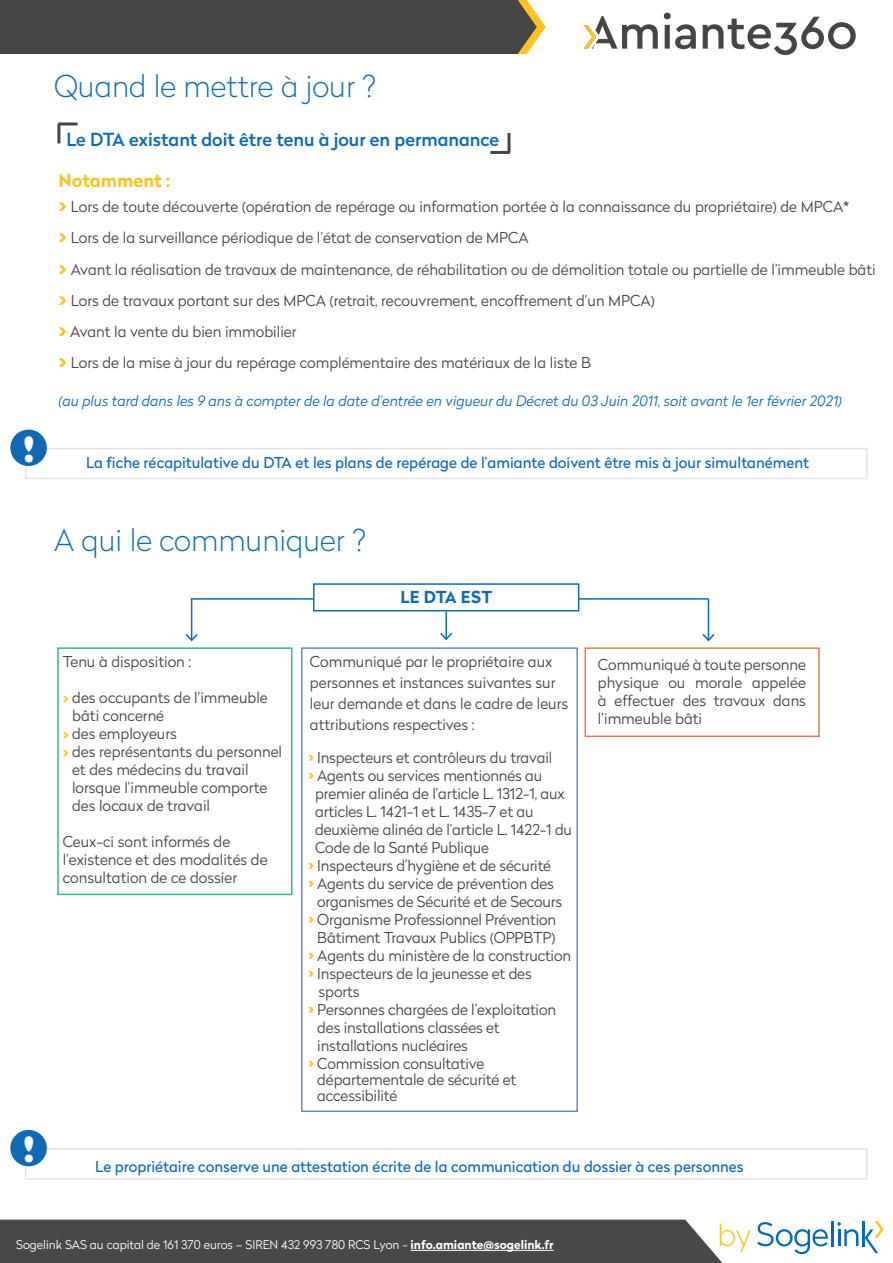
<style>
.page{position:relative;width:893px;height:1263px;background:#fff}
.page>*{position:absolute;margin:0;border:0;box-sizing:border-box;transform-origin:0 0}
.t1{font:36px "Cooper Black Std";color:#fff}
.t2{font:100 30px "Radikal";color:#0f6ab5}
.t3{font:500 18px "Radikal";color:#0f6ab5}
.t4{font:700 18px "Radikal";color:#fec224}
.t5{font:700 16.5px "Radikal";letter-spacing:.02em;color:#0f6ab5}
.t6{font:300 15px/31.2px "Radikal";color:#464542}
.t7{font:15px "Radikal";color:#0f6ab5}
.t8{font:italic 300 14.25px "Radikal";color:#0f6ab5}
.t9{font:300 12px "Radikal";color:#fff}
.s1{font-weight:700;font-size:21px;color:#fec224}
.s2{font-weight:400}
.s3{font-weight:700;font-size:21px;color:#fec210}
.s4{font-weight:700;color:#fec224}
.s5{font-weight:700;color:#fec210}
.s6{font-weight:700;color:#fdc42e}
.s7{font-weight:700}
</style>
<div class="page">
<svg style="left:664px;top:13px;width:32px;height:36px"></svg>
<svg style="left:703px;top:17px;width:153px;height:38px"></svg>
<svg style="left:583px;top:16px;width:75px;height:33px"></svg>
<div style="left:0;top:0;width:546px;height:54px;background:#454644"></div>
<hr style="left:831px;top:1221px;width:2px;height:25px;background:#006bb5">
<svg style="left:837px;top:1222px;width:21px;height:24px"></svg>
<hr style="left:862px;top:1221px;width:3px;height:25px;background:#006bb5">
<svg style="left:865px;top:1221px;width:18px;height:32px"></svg>
<svg style="left:757px;top:1222px;width:71px;height:32px"></svg>
<svg style="left:0;top:1219px;width:750px;height:44px;background:#565657"></svg>
<hr style="left:57px;top:124px;width:3px;height:19px;background:#454644">
<hr style="left:58px;top:122px;width:20px;height:3px;background:#454644">
<hr style="left:507px;top:133px;width:3px;height:19px;background:#454644">
<hr style="left:490px;top:151px;width:20px;height:3px;background:#454644">
<div style="left:25px;top:448px;width:842px;height:31px;background:#fff;border:2px solid #e1e2e4"></div>
<div style="left:10px;top:430px;width:37px;height:36px;background:#0f6ab5;border-radius:50%"></div>
<hr style="left:191px;top:598px;width:517px;height:2px;background:#0f6ab5">
<div style="left:313px;top:583px;width:266px;height:28px;background:#fff;border:2px solid #0f6ab5"></div>
<hr style="left:191px;top:598px;width:1px;height:42px;background:#0f6ab5">
<svg style="left:185px;top:632px;width:13px;height:10px"></svg>
<hr style="left:708px;top:598px;width:1px;height:42px;background:#0f6ab5">
<svg style="left:702px;top:632px;width:13px;height:10px"></svg>
<hr style="left:445px;top:611px;width:2px;height:28px;background:#0f6ab5">
<svg style="left:440px;top:631px;width:13px;height:10px"></svg>
<div style="left:57px;top:647px;width:235px;height:248px;border:2px solid #2dba8e"></div>
<div style="left:301px;top:647px;width:277px;height:465px;border:2px solid #698ac3"></div>
<div style="left:584px;top:647px;width:236px;height:90px;border:2px solid #f37454"></div>
<div style="left:25px;top:1148px;width:842px;height:31px;background:#fff;border:2px solid #e1e2e4"></div>
<div style="left:10px;top:1130px;width:37px;height:36px;background:#0f6ab5;border-radius:50%"></div>
<h2 class="t2" style="left:54px;top:65px;width:324px">Quand le mettre à jour ?</h2>
<h1 class="t1" style="left:23px;top:427px;width:13px">!</h1>
<p class="t3" style="left:66px;top:127px;width:434px">Le DTA existant doit être tenu à jour en permanance</p>
<p class="t4" style="left:58px;top:167px;width:113px">Notamment :</p>
<p class="t6" style="left:58px;top:191px;width:819px"><span class="s1">›</span> Lors de toute découverte (opération de repérage ou information portée à la connaissance du propriétaire) de MPCA<span class="s2">*<br></span><span class="s1">›</span> Lors de la surveillance périodique de l’état de conservation de MPCA<br><span class="s1">›</span> Avant la réalisation de travaux de maintenance, de réhabilitation ou de démolition totale ou partielle de l’immeuble bâti <span class="s1">›</span> Lors de travaux portant sur des MPCA (retrait, recouvrement, encoffrement d’un MPCA)<br><span class="s3">›</span> Avant la vente du bien immobilier<br><span class="s3">›</span> Lors de la mise à jour du repérage complémentaire des matériaux de la liste B</p>
<p class="t8" style="left:58px;top:391px;width:785px">(au plus tard dans les 9 ans à compter de la date d’entrée en vigueur du Décret du 03 Juin 2011, soit avant le 1er février 2021)</p>
<p class="t7" style="left:86px;top:452px;width:725px">La fiche récapitulative du DTA et les plans de repérage de l’amiante doivent être mis à jour simultanément</p>
<h1 class="t1" style="left:23px;top:1128px;width:13px">!</h1>
<h2 class="t2" style="left:54px;top:519px;width:314px">A qui le communiquer ?</h2>
<p class="t5" style="left:400px;top:585px;width:93px">LE DTA EST</p>
<p class="t6" style="left:63px;top:646px;width:130px">Tenu à disposition :</p>
<p class="t6" style="left:63px;top:682px;width:207px"><span class="s4">›</span> des occupants de l’immeuble</p>
<p class="t6" style="left:72px;top:700px;width:93px">bâti concerné</p>
<p class="t6" style="left:63px;top:718px;width:116px"><span class="s5">›</span> des employeurs</p>
<p class="t6" style="left:63px;top:736px;width:221px"><span class="s5">›</span> des représentants du personnel</p>
<p class="t6" style="left:72px;top:754px;width:178px">et des médecins du travail</p>
<p class="t6" style="left:72px;top:772px;width:197px">lorsque l’immeuble comporte</p>
<p class="t6" style="left:72px;top:790px;width:140px">des locaux de travail</p>
<p class="t6" style="left:63px;top:832px;width:206px;line-height:18px">Ceux-ci sont informés de l’existence et des modalités de consultation de ce dossier</p>
<p class="t6" style="left:310px;top:651px;width:260px;line-height:21px">Communiqué par le propriétaire aux personnes et instances suivantes sur leur demande et dans le cadre de leurs attributions respectives :</p>
<p class="t6" style="left:308px;top:741px;width:246px"><span class="s6">&gt;</span> Inspecteurs et contrôleurs du travail</p>
<p class="t6" style="left:308px;top:759px;width:236px"><span class="s6">&gt;</span> Agents ou services mentionnés au</p>
<p class="t6" style="left:315px;top:777px;width:251px">premier alinéa de l’article L. 1312-1, aux</p>
<p class="t6" style="left:315px;top:795px;width:220px">articles L. 1421-1 et L. 1435-7 et au</p>
<p class="t6" style="left:315px;top:813px;width:258px">deuxième alinéa de l’article L. 1422-1 du</p>
<p class="t6" style="left:315px;top:831px;width:175px">Code de la Santé Publique</p>
<p class="t6" style="left:308px;top:849px;width:244px"><span class="s6">&gt;</span> Inspecteurs d’hygiène et de sécurité</p>
<p class="t6" style="left:308px;top:867px;width:247px"><span class="s4">&gt;</span> Agents du service de prévention des</p>
<p class="t6" style="left:317px;top:885px;width:247px">organismes de Sécurité et de Secours</p>
<p class="t6" style="left:308px;top:903px;width:249px"><span class="s4">&gt;</span> Organisme Professionnel Prévention</p>
<p class="t6" style="left:317px;top:921px;width:240px">Bâtiment Travaux Publics (OPPBTP)</p>
<p class="t6" style="left:308px;top:939px;width:264px"><span class="s4">&gt;</span> Agents du ministère de la construction</p>
<p class="t6" style="left:308px;top:957px;width:225px"><span class="s4">&gt;</span> Inspecteurs de la jeunesse et des</p>
<p class="t6" style="left:319px;top:975px;width:42px">sports</p>
<p class="t6" style="left:308px;top:993px;width:249px"><span class="s4">&gt;</span> Personnes chargées de l’exploitation</p>
<p class="t6" style="left:317px;top:1011px;width:184px">des installations classées et</p>
<p class="t6" style="left:317px;top:1029px;width:152px">installations nucléaires</p>
<p class="t6" style="left:308px;top:1047px;width:178px"><span class="s4">&gt;</span> Commission consultative</p>
<p class="t6" style="left:317px;top:1071px;width:200px;line-height:16.2px">départementale de sécurité et accessibilité</p>
<p class="t6" style="left:598px;top:656px;width:210px;line-height:18px;text-align:justify">Communiqué à toute personne physique ou morale appelée à effectuer des travaux dans l’immeuble bâti</p>
<p class="t7" style="left:95px;top:1155px;width:650px">Le propriétaire conserve une attestation écrite de la communication du dossier à ces personnes</p>
<p class="t9" style="left:16px;top:1236px;width:539px">Sogelink SAS au capital de 161 370 euros – SIREN 432 993 780 RCS Lyon - <span class="s7">info.amiante@sogelink.fr</span></p>
</div>
